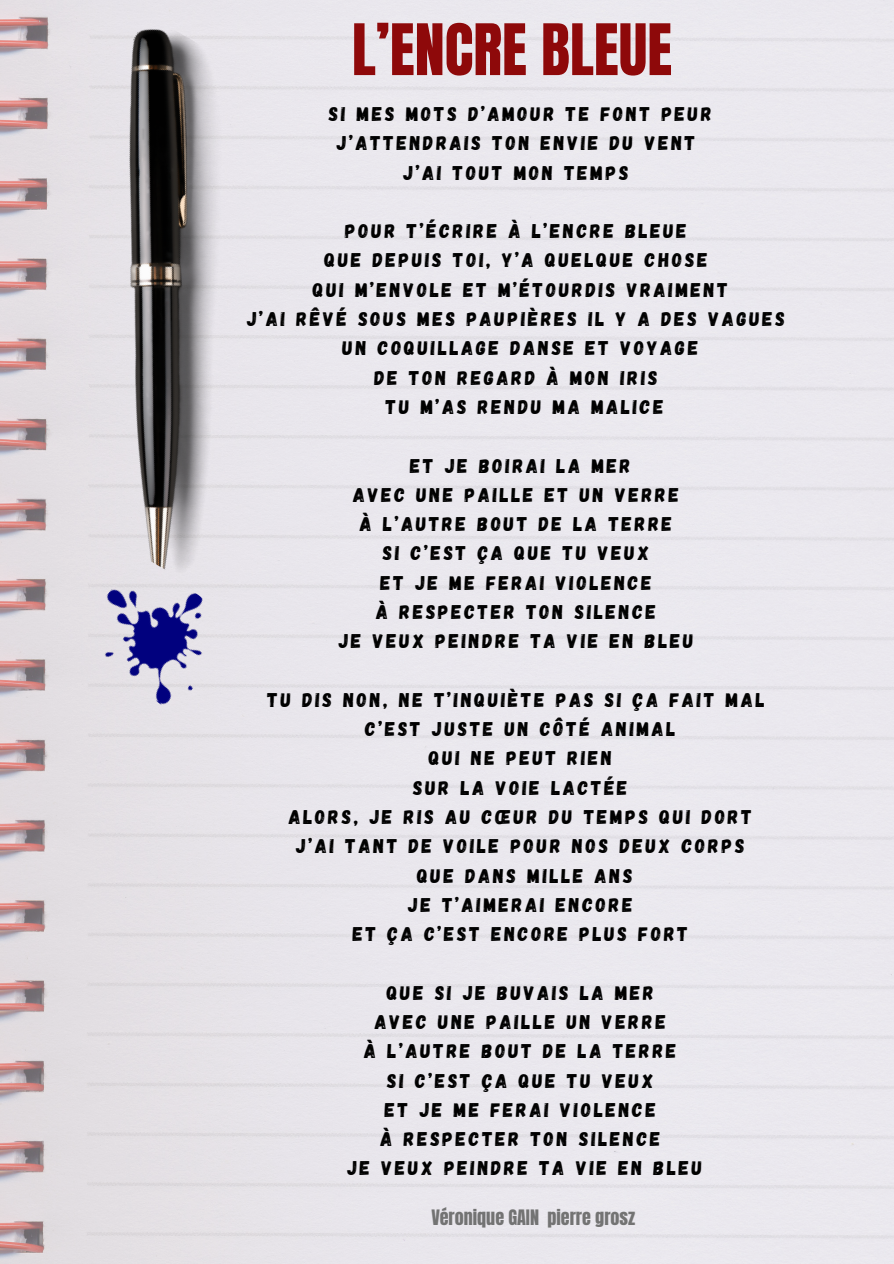
<style>
.page{position:relative;width:894px;height:1264px;background:#fff}
.page>*{position:absolute;margin:0;border:0;box-sizing:border-box;transform-origin:0 0}
.t1{font:60.3px "Anton";color:#8e090a}
.t2{font:19.8px "Gagalin";letter-spacing:.14em;color:#000}
.t3{font:18.15px "Anton";color:#737373}
</style>
<div class="page">
<img style="left:0;top:0;width:893px;height:1263px">
<img style="left:0;top:15px;width:419px;height:565px">
<img style="left:74px;top:550px;width:166px;height:164px">
<p class="t1" style="left:352px;top:6px;width:321px">L’ENCRE BLEUE</p>
<p class="t2" style="left:329px;top:101px;width:384px">SI MES MOTS D’AMOUR TE FONT PEUR</p>
<p class="t2" style="left:337px;top:130px;width:360px">J’ATTENDRAIS TON ENVIE DU VENT</p>
<p class="t2" style="left:403px;top:160px;width:226px">J’AI TOUT MON TEMPS</p>
<p class="t2" style="left:345px;top:218px;width:343px">POUR T’ÉCRIRE À L’ENCRE BLEUE</p>
<p class="t2" style="left:324px;top:247px;width:384px">QUE DEPUIS TOI, Y’A QUELQUE CHOSE</p>
<p class="t2" style="left:313px;top:277px;width:416px">QUI M’ENVOLE ET M’ÉTOURDIS VRAIMENT</p>
<p class="t2" style="left:247px;top:306px;width:539px">J’AI RÊVÉ SOUS MES PAUPIÈRES IL Y A DES VAGUES</p>
<p class="t2" style="left:342px;top:335px;width:357px">UN COQUILLAGE DANSE ET VOYAGE</p>
<p class="t2" style="left:374px;top:365px;width:284px">DE TON REGARD À MON IRIS</p>
<p class="t2" style="left:386px;top:394px;width:279px">TU M’AS RENDU MA MALICE</p>
<p class="t2" style="left:410px;top:452px;width:222px">ET JE BOIRAI LA MER</p>
<p class="t2" style="left:353px;top:482px;width:327px">AVEC UNE PAILLE ET UN VERRE</p>
<p class="t2" style="left:360px;top:511px;width:314px">À L’AUTRE BOUT DE LA TERRE</p>
<p class="t2" style="left:383px;top:540px;width:268px">SI C’EST ÇA QUE TU VEUX</p>
<p class="t2" style="left:380px;top:569px;width:272px">ET JE ME FERAI VIOLENCE</p>
<p class="t2" style="left:376px;top:599px;width:281px">À RESPECTER TON SILENCE</p>
<p class="t2" style="left:338px;top:628px;width:356px">JE VEUX PEINDRE TA VIE EN BLEU</p>
<p class="t2" style="left:267px;top:687px;width:498px">TU DIS NON, NE T’INQUIÈTE PAS SI ÇA FAIT MAL</p>
<p class="t2" style="left:365px;top:716px;width:312px">C’EST JUSTE UN CÔTÉ ANIMAL</p>
<p class="t2" style="left:428px;top:745px;width:185px">QUI NE PEUT RIEN</p>
<p class="t2" style="left:413px;top:774px;width:216px">SUR LA VOIE LACTÉE</p>
<p class="t2" style="left:289px;top:804px;width:464px">ALORS, JE RIS AU CŒUR DU TEMPS QUI DORT</p>
<p class="t2" style="left:296px;top:833px;width:449px">J’AI TANT DE VOILE POUR NOS DEUX CORPS</p>
<p class="t2" style="left:417px;top:862px;width:217px">QUE DANS MILLE ANS</p>
<p class="t2" style="left:408px;top:891px;width:226px">JE T’AIMERAI ENCORE</p>
<p class="t2" style="left:353px;top:921px;width:336px">ET ÇA C’EST ENCORE PLUS FORT</p>
<p class="t2" style="left:386px;top:979px;width:269px">QUE SI JE BUVAIS LA MER</p>
<p class="t2" style="left:375px;top:1009px;width:292px">AVEC UNE PAILLE UN VERRE</p>
<p class="t2" style="left:364px;top:1038px;width:314px">À L’AUTRE BOUT DE LA TERRE</p>
<p class="t2" style="left:387px;top:1067px;width:268px">SI C’EST ÇA QUE TU VEUX</p>
<p class="t2" style="left:385px;top:1096px;width:272px">ET JE ME FERAI VIOLENCE</p>
<p class="t2" style="left:380px;top:1126px;width:281px">À RESPECTER TON SILENCE</p>
<p class="t2" style="left:347px;top:1155px;width:356px">JE VEUX PEINDRE TA VIE EN BLEU</p>
<p class="t3" style="left:431px;top:1204px;width:205px">Véronique GAIN pierre grosz</p>
</div>
